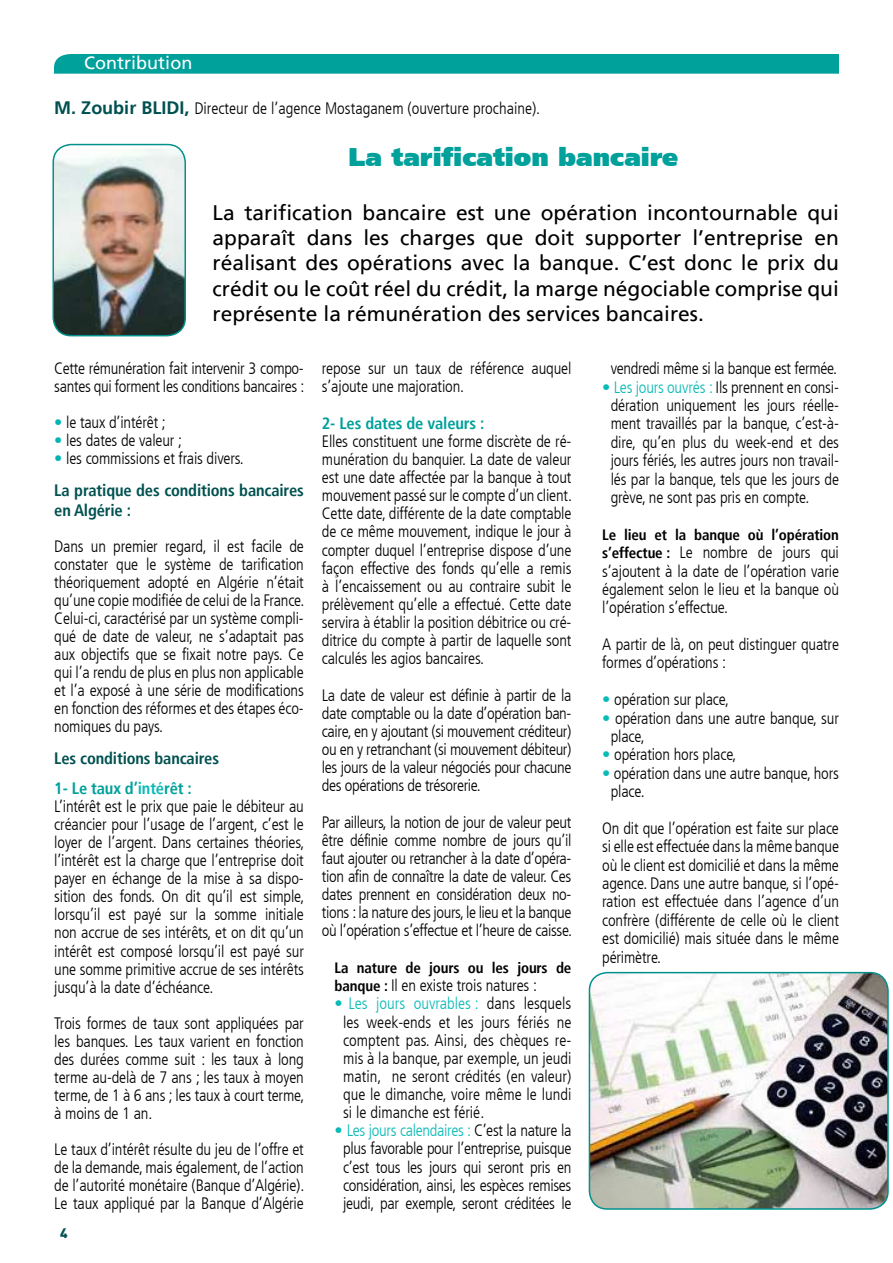
<style>
.page{position:relative;width:893px;height:1263px;background:#fff}
.page>*{position:absolute;margin:0;border:0;box-sizing:border-box;transform-origin:0 0}
.t1{font:900 25.5px "Frutiger CE";color:#00a09b}
.t2{font:21px/25.2px "Frutiger LT";color:#000;text-align:justify}
.t3{font:18px "Frutiger LT";color:#fff}
.t4{font:300 condensed 16.5px/18.1px "Frutiger LT";letter-spacing:-.01em;color:#000;text-align:justify}
.t5{font:700 condensed 16.5px/31.8px "Frutiger LT";letter-spacing:-.01em;color:#005150}
.t6{font:700 condensed 16.5px "Frutiger LT";letter-spacing:-.01em;color:#00a09b}
.t7{font:700 condensed 15px "Frutiger LT";letter-spacing:-.01em;color:#000}
.t8{font:900 13.5px "DIN";color:#005150}
.s1{font-weight:700;font-stretch:normal;font-size:18px;color:#005150}
.s2{color:#00b4b4}
.s3{font-weight:300;color:#00b4b4}
.s4{font-weight:300;color:#000}
.s5{color:#00a09b}
.s6{color:#09bab6}
.s7{font-weight:700;font-size:15px}
</style>
<div class="page">
<div style="left:54px;top:54px;width:785px;height:20px;background:#00a09b"></div>
<img style="left:53px;top:148px;width:132px;height:188px">
<div style="left:52px;top:144px;width:134px;height:192px;border:2px solid #00918d;border-radius:18px"></div>
<img style="left:589px;top:973px;width:299px;height:236px">
<div style="left:589px;top:972px;width:300px;height:238px;border:2px solid #00918d;border-radius:18px"></div>
<p class="t3" style="left:84px;top:53px;width:109px">Contribution</p>
<p class="t4" style="left:54px;top:100px;width:487px"><span class="s1">M. Zoubir BLIDI,</span> Directeur de l’agence Mostaganem (ouverture prochaine).</p>
<h1 class="t1" style="left:349px;top:142px;width:331px">La tarification bancaire</h1>
<p class="t2" style="left:213px;top:200px;width:628px">La tarification bancaire est une opération incontournable qui apparaît dans les charges que doit supporter l’entreprise en réalisant des opérations avec la banque. C’est donc le prix du crédit ou le coût réel du crédit, la marge négociable comprise qui représente la rémunération des services bancaires.</p>
<p class="t4" style="left:54px;top:360px;width:252px">Cette rémunération fait intervenir 3 compo&shy;santes qui forment les conditions bancaires :</p>
<p class="t4" style="left:54px;top:414px;width:113px"><span class="s2">•</span> le taux d’intérêt ;</p>
<p class="t4" style="left:54px;top:432px;width:129px"><span class="s2">•</span> les dates de valeur ;</p>
<p class="t5" style="left:54px;top:443px;width:251px"><span class="s3">•</span> <span class="s4">les commissions et frais divers.<br></span>La pratique des conditions bancaires</p>
<p class="t5" style="left:54px;top:495px;width:78px">en Algérie :</p>
<p class="t4" style="left:54px;top:538px;width:252px">Dans un premier regard, il est facile de constater que le système de tarification théoriquement adopté en Algérie n’était qu’une copie modifiée de celui de la France.<br>Celui-ci, caractérisé par un système compli&shy;qué de date de valeur, ne s’adaptait pas aux objectifs que se fixait notre pays. Ce qui l’a rendu de plus en plus non applicable et l’a exposé à une série de modifications en fonction des réformes et des étapes éco&shy;nomiques du pays.</p>
<p class="t5" style="left:54px;top:743px;width:166px;line-height:30px">Les conditions bancaires<br><span class="s5">1- Le taux d’</span><span class="s6">inté</span><span class="s5">rêt :</span></p>
<p class="t4" style="left:54px;top:798px;width:252px">L’intérêt est le prix que paie le débiteur au créancier pour l’usage de l’argent, c’est le loyer de l’argent. Dans certaines théories, l’intérêt est la charge que l’entreprise doit payer en échange de la mise à sa dispo&shy;sition des fonds. On dit qu’il est simple, lorsqu’il est payé sur la somme initiale non accrue de ses intérêts, et on dit qu’un intérêt est composé lorsqu’il est payé sur une somme primitive accrue de ses intérêts jusqu’à la date d’échéance.</p>
<p class="t4" style="left:54px;top:1014px;width:252px">Trois formes de taux sont appliquées par les banques. Les taux varient en fonction des durées comme suit : les taux à long terme au-delà de 7 ans ; les taux à moyen terme, de 1 à 6 ans ; les taux à court terme, à moins de 1 an.</p>
<p class="t4" style="left:54px;top:1140px;width:252px">Le taux d’intérêt résulte du jeu de l’offre et de la demande, mais également, de l’action de l’autorité monétaire (Banque d’Algérie).<br>Le taux appliqué par la Banque d’Algérie</p>
<p class="t8" style="left:60px;top:1224px;width:9px">4</p>
<p class="t4" style="left:322px;top:360px;width:251px">repose sur un taux de référence auquel s’ajoute une majoration.</p>
<p class="t6" style="left:322px;top:413px;width:164px">2- Les dates de valeurs :</p>
<p class="t4" style="left:322px;top:432px;width:252px">Elles constituent une forme discrète de ré&shy;munération du banquier. La date de valeur est une date affectée par la banque à tout mouvement passé sur le compte d’un client.<br>Cette date, différente de la date comptable de ce même mouvement, indique le jour à compter duquel l’entreprise dispose d’une façon effective des fonds qu’elle a remis à l’encaissement ou au contraire subit le prélèvement qu’elle a effectué. Cette date servira à établir la position débitrice ou cré&shy;ditrice du compte à partir de laquelle sont calculés les agios bancaires.</p>
<p class="t4" style="left:322px;top:686px;width:251px">La date de valeur est définie à partir de la date comptable ou la date d’opération ban&shy;caire, en y ajoutant (si mouvement créditeur) ou en y retranchant (si mouvement débiteur) les jours de la valeur négociés pour chacune des opérations de trésorerie.</p>
<p class="t4" style="left:322px;top:813px;width:252px">Par ailleurs, la notion de jour de valeur peut être définie comme nombre de jours qu’il faut ajouter ou retrancher à la date d’opéra&shy;tion afin de connaître la date de valeur. Ces dates prennent en considération deux no&shy;tions : la nature des jours, le lieu et la banque où l’opération s’effectue et l’heure de caisse.</p>
<p class="t7" style="left:335px;top:959px;width:238px">La nature de jours ou les jours de</p>
<p class="t4" style="left:335px;top:977px;width:204px"><span class="s7">banque :</span> Il en existe trois natures :</p>
<p class="t4" style="left:343px;top:995px;width:230px;text-indent:-9px"><span class="s6">• Les jours ouvrables :</span> dans lesquels les week-ends et les jours fériés ne comptent pas. Ainsi, des chèques re&shy;mis à la banque, par exemple, un jeudi matin, ne seront crédités (en valeur) que le dimanche, voire même le lundi si le dimanche est férié.</p>
<p class="t4" style="left:335px;top:1122px;width:238px;text-align:center"><span class="s6">• Les jours calendaires :</span> C’est la nature la plus favorable pour l’entreprise, puisque c’est tous les jours qui seront pris en considération, ainsi, les espèces remises jeudi, par exemple, seront créditées le</p>
<p class="t4" style="left:611px;top:360px;width:228px">vendredi même si la banque est fermée.</p>
<p class="t4" style="left:611px;top:378px;width:230px;text-indent:-9px"><span class="s6">• Les jours ouvrés :</span> Ils prennent en consi&shy;dération uniquement les jours réelle&shy;ment travaillés par la banque, c’est-à&shy;dire, qu’en plus du week-end et des jours fériés, les autres jours non travail&shy;lés par la banque, tels que les jours de grève, ne sont pas pris en compte.</p>
<p class="t7" style="left:602px;top:526px;width:238px">Le lieu et la banque où l’opération</p>
<p class="t4" style="left:602px;top:543px;width:238px"><span class="s7">s’effectue :</span> Le nombre de jours qui s’ajoutent à la date de l’opération varie également selon le lieu et la banque où l’opération s’effectue.</p>
<p class="t4" style="left:602px;top:635px;width:238px">A partir de là, on peut distinguer quatre formes d’opérations :</p>
<p class="t4" style="left:602px;top:691px;width:128px"><span class="s6">•</span> opération sur place,</p>
<p class="t4" style="left:611px;top:709px;width:230px;text-indent:-8px"><span class="s6">•</span> opération dans une autre banque, sur place,</p>
<p class="t4" style="left:602px;top:746px;width:136px"><span class="s6">•</span> opération hors place,</p>
<p class="t4" style="left:611px;top:764px;width:230px;text-indent:-8px"><span class="s6">•</span> opération dans une autre banque, hors place.</p>
<p class="t4" style="left:602px;top:819px;width:238px">On dit que l’opération est faite sur place si elle est effectuée dans la même banque où le client est domicilié et dans la même agence. Dans une autre banque, si l’opé&shy;ration est effectuée dans l’agence d’un confrère (différente de celle où le client est domicilié) mais située dans le même périmètre.</p>
</div>
